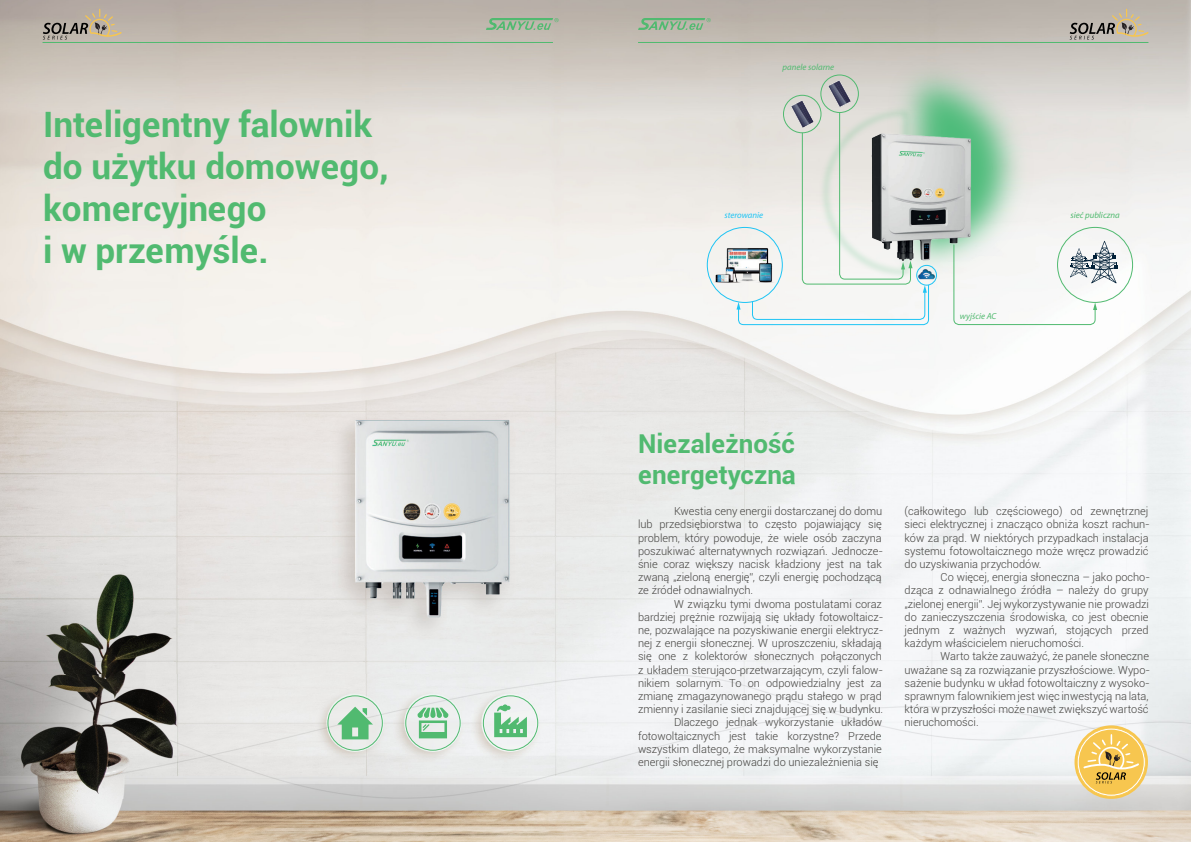
<style>
.page{position:relative;width:1191px;height:842px;background:#fff}
.page>*{position:absolute;margin:0;border:0;box-sizing:border-box;transform-origin:0 0}
.t1{font:700 35px/42px "Roboto";color:#51ba70}
.t2{font:700 26px/31.2px "Roboto";color:#51ba70}
.t3{font:300 11px/13.2px "Roboto";color:#43423f}
.t4{font:italic 8.8px "Myriad Pro";color:#51ba70}
.t5{font:italic 8.8px "Myriad Pro";color:#1ec4f4}
</style>
<div class="page">
<img style="left:0;top:0;width:1191px;height:842px">
<img style="left:0;top:675px;width:1191px;height:123px">
<svg style="left:486px;top:18px;width:72px;height:12px"></svg>
<svg style="left:638px;top:18px;width:72px;height:12px"></svg>
<hr style="left:638px;top:42px;width:510px;height:1px;background:#51ba70">
<hr style="left:43px;top:42px;width:510px;height:1px;background:#51ba70">
<svg style="left:43px;top:9px;width:79px;height:31px;background:#a99e90"></svg>
<svg style="left:1069px;top:9px;width:79px;height:31px;background:#aea598"></svg>
<img style="left:789px;top:77px;width:153px;height:231px">
<img style="left:884px;top:53px;width:153px;height:231px">
<img style="left:929px;top:121px;width:67px;height:151px">
<div style="left:916px;top:265px;width:21px;height:21px;border:1px solid #1ec4f4;border-radius:50%"></div>
<img style="left:929px;top:265px;width:9px;height:20px">
<img style="left:707px;top:242px;width:29px;height:45px">
<svg style="left:953px;top:241px;width:164px;height:85px"></svg>
<div style="left:783px;top:95px;width:38px;height:38px;border:1px solid #51ba70;border-radius:50%"></div>
<div style="left:820px;top:74px;width:39px;height:39px;border:1px solid #51ba70;border-radius:50%"></div>
<img style="left:790px;top:100px;width:24px;height:11px">
<img style="left:828px;top:80px;width:23px;height:28px">
<svg style="left:736px;top:111px;width:193px;height:215px"></svg>
<svg style="left:1074px;top:725px;width:74px;height:74px"></svg>
<svg style="left:1076px;top:728px;width:69px;height:68px;background:#edca75"></svg>
<div style="left:327px;top:695px;width:56px;height:56px;border:1px solid #51ba70;border-radius:50%"></div>
<div style="left:405px;top:695px;width:55px;height:56px;border:1px solid #51ba70;border-radius:50%"></div>
<div style="left:483px;top:695px;width:55px;height:56px;border:1px solid #51ba70;border-radius:50%"></div>
<svg style="left:337px;top:707px;width:36px;height:32px"></svg>
<svg style="left:494px;top:704px;width:33px;height:33px"></svg>
<svg style="left:417px;top:708px;width:31px;height:30px"></svg>
<h1 class="t1" style="left:43px;top:107px;width:347px">Inteligentny falownik do użytku domowego, komercyjnego<br>i w przemyśle.</h1>
<p class="t4" style="left:782px;top:63px;width:53px">panele solarne</p>
<p class="t5" style="left:724px;top:211px;width:40px">sterowanie</p>
<p class="t4" style="left:959px;top:312px;width:38px">wyjście AC</p>
<p class="t4" style="left:1070px;top:211px;width:51px">sieć publiczna</p>
<h2 class="t2" style="left:638px;top:430px;width:159px">Niezależność energetyczna</h2>
<p class="t3" style="left:638px;top:506px;width:247px;text-indent:36px">Kwestia ceny energii dostarczanej do domu lub przedsiębiorstwa to często pojawiający się problem, który powoduje, że wiele osób zaczyna poszukiwać alternatywnych rozwiązań. Jednocze&shy;śnie coraz większy nacisk kładziony jest na tak zwaną „zieloną energię”, czyli energię pochodzącą ze źródeł odnawialnych.</p>
<p class="t3" style="left:674px;top:598px;width:209px">W związku tymi dwoma postulatami coraz</p>
<p class="t3" style="left:638px;top:611px;width:247px">bardziej prężnie rozwijają się układy fotowoltaicz-</p>
<p class="t3" style="left:638px;top:625px;width:247px">ne, pozwalające na pozyskiwanie energii elektrycz-</p>
<p class="t3" style="left:638px;top:638px;width:245px">nej z energii słonecznej. W uproszczeniu, składają</p>
<p class="t3" style="left:638px;top:651px;width:245px">się one z kolektorów słonecznych połączonych</p>
<p class="t3" style="left:638px;top:664px;width:247px">z układem sterująco-przetwarzającym, czyli falow-</p>
<p class="t3" style="left:638px;top:677px;width:245px">nikiem solarnym. To on odpowiedzialny jest za</p>
<p class="t3" style="left:638px;top:691px;width:245px">zmianę zmagazynowanego prądu stałego w prąd</p>
<p class="t3" style="left:638px;top:704px;width:246px">zmienny i zasilanie sieci znajdującej się w budynku.</p>
<p class="t3" style="left:674px;top:717px;width:209px">Dlaczego jednak wykorzystanie układów</p>
<p class="t3" style="left:638px;top:730px;width:245px">fotowoltaicznych jest takie korzystne? Przede</p>
<p class="t3" style="left:638px;top:743px;width:245px">wszystkim dlatego, że maksymalne wykorzystanie</p>
<p class="t3" style="left:638px;top:757px;width:242px">energii słonecznej prowadzi do uniezależnienia się</p>
<p class="t3" style="left:904px;top:506px;width:247px">(całkowitego lub częściowego) od zewnętrznej sieci elektrycznej i znacząco obniża koszt rachun&shy;ków za prąd. W niektórych przypadkach instalacja systemu fotowoltaicznego może wręcz prowadzić do uzyskiwania przychodów.</p>
<p class="t3" style="left:904px;top:572px;width:247px;text-indent:36px">Co więcej, energia słoneczna – jako pocho&shy;dząca z odnawialnego źródła – należy do grupy „zielonej energii”. Jej wykorzystywanie nie prowadzi do zanieczyszczenia środowiska, co jest obecnie jednym z ważnych wyzwań, stojących przed każdym właścicielem nieruchomości.</p>
<p class="t3" style="left:904px;top:651px;width:247px;text-indent:36px">Warto także zauważyć, że panele słoneczne uważane są za rozwiązanie przyszłościowe. Wypo&shy;sażenie budynku w układ fotowoltaiczny z wysoko&shy;sprawnym falownikiem jest więc inwestycją na lata, która w przyszłości może nawet zwiększyć wartość nieruchomości.</p>
</div>
